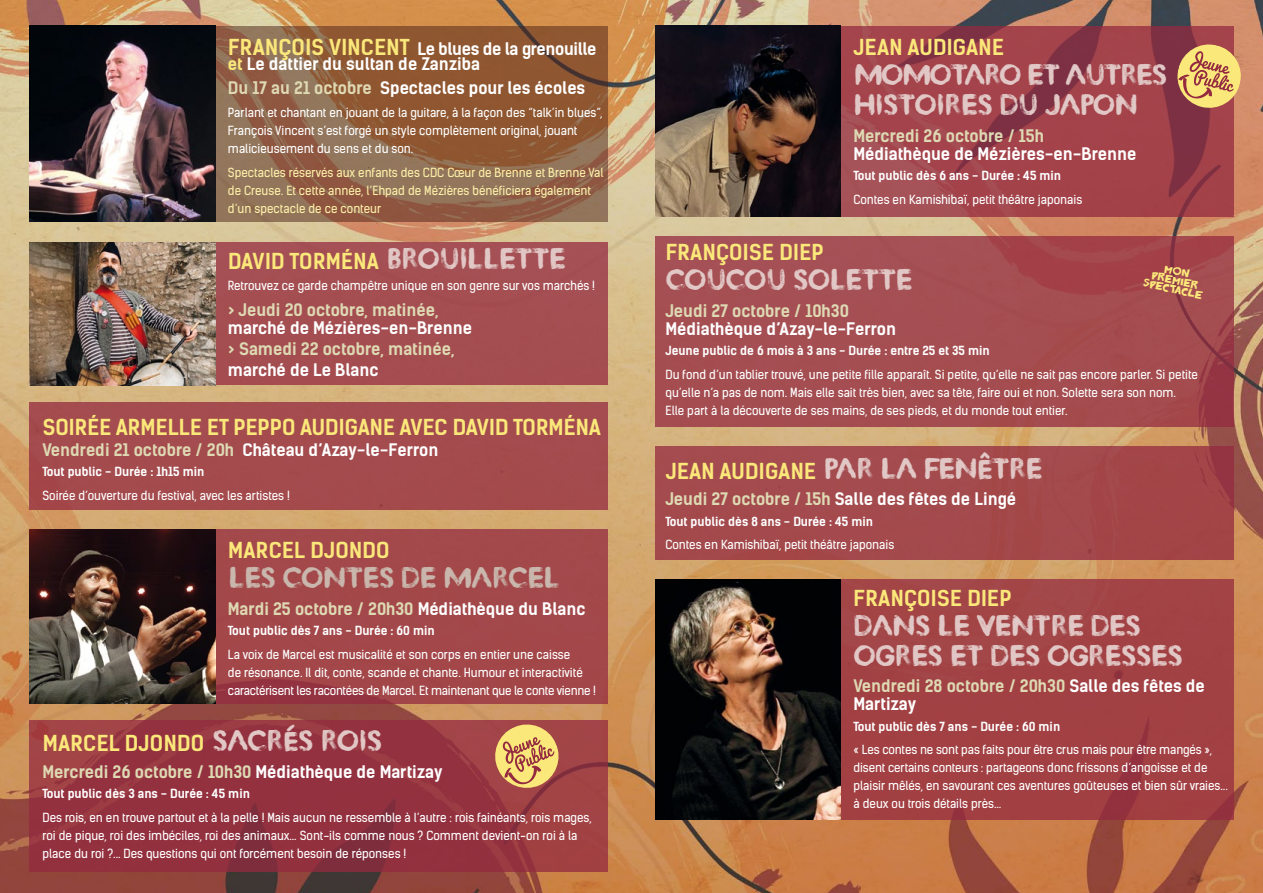
<style>
.page{position:relative;width:1263px;height:893px;background:#fff}
.page>*{position:absolute;margin:0;border:0;box-sizing:border-box;transform-origin:0 0}
.t1{font:30px/30px "Kind Typebeta 01";color:#e1c7c5}
.t2{font:30px "Kind Typebeta 01";color:#c9b6ac}
.t3{font:700 21px "Kelson Sans";letter-spacing:.015em;color:#fbe87a}
.t4{font:700 16.5px/15px "Kelson Sans";color:#fff}
.t5{font:700 16.5px/18px "Kelson Sans";color:#ded9b3}
.t6{font:12px/18px "Kelson Sans";color:#fff}
.t7{font:700 12px "Kelson Sans";color:#fff}
.t8{font:12px/18px "Kelson Sans";color:#fcefa8}
.t9{font:7.5px/9px "Badonk a donk";color:#fbe87a;text-align:center}
.s1{font-size:21px;color:#fbe87a}
.s2{color:#fbe87a}
.s3{color:#ded9b3}
.s4{font-family:"Kind Typebeta 01";font-weight:400;font-size:30px;color:#e1c7c5}
.s5{color:#fff}
</style>
<div class="page">
<img style="left:0;top:0;width:1263px;height:893px">
<svg style="left:215px;top:26px;width:393px;height:195px;background:#8f6042"></svg>
<div style="left:30px;top:242px;width:578px;height:143px;background:#a44e51"></div>
<svg style="left:841px;top:26px;width:392px;height:191px;background:#9e414a"></svg>
<div style="left:655px;top:236px;width:578px;height:191px;background:linear-gradient(to right,#a65155,#a2474c)"></div>
<div style="left:655px;top:446px;width:578px;height:113px;background:#a44a4c"></div>
<div style="left:655px;top:579px;width:578px;height:240px;background:#a24144"></div>
<div style="left:30px;top:402px;width:578px;height:108px;background:#a44b4e"></div>
<div style="left:215px;top:530px;width:393px;height:174px;background:#a3484a"></div>
<svg style="left:30px;top:721px;width:578px;height:151px;background:#953440"></svg>
<img style="left:30px;top:529px;width:185px;height:175px">
<img style="left:30px;top:242px;width:185px;height:143px">
<img style="left:30px;top:26px;width:185px;height:195px">
<img style="left:655px;top:580px;width:186px;height:239px">
<img style="left:655px;top:26px;width:186px;height:191px">
<svg style="left:491px;top:720px;width:72px;height:72px;background:#c98e5e"></svg>
<svg style="left:1174px;top:41px;width:70px;height:70px;background:#cc9763"></svg>
<h3 class="t4" style="left:228px;top:42px;width:370px"><span class="s1">FRANÇOIS VINCENT</span> Le blues de la grenouille <span class="s2">et</span> Le dattier du sultan de Zanziba</h3>
<h3 class="t4" style="left:228px;top:80px;width:359px"><span class="s3">Du 17 au 21 octobre</span> Spectacles pour les écoles</h3>
<p class="t6" style="left:228px;top:104px;width:376px">Parlant et chantant en jouant de la guitare, à la façon des “talk’in blues”,<br>François Vincent s’est forgé un style complètement original, jouant malicieusement du sens et du son.</p>
<p class="t8" style="left:228px;top:163px;width:377px">Spectacles réservés aux enfants des CDC Cœur de Brenne et Brenne Val de Creuse. Et cette année, l’Ehpad de Mézières bénéficiera également d’un spectacle de ce conteur</p>
<h2 class="t3" style="left:228px;top:249px;width:338px">DAVID TORMÉNA <span class="s4">BROUILLETTE</span></h2>
<p class="t6" style="left:228px;top:276px;width:369px">Retrouvez ce garde champêtre unique en son genre sur vos marchés !</p>
<h3 class="t5" style="left:228px;top:301px;width:212px">&gt; Jeudi 20 octobre, matinée,</h3>
<h3 class="t4" style="left:228px;top:320px;width:246px">marché de Mézières-en-Brenne</h3>
<h3 class="t5" style="left:228px;top:340px;width:228px">&gt; Samedi 22 octobre, matinée,</h3>
<h3 class="t4" style="left:228px;top:362px;width:152px">marché de Le Blanc</h3>
<h2 class="t3" style="left:43px;top:414px;width:560px">SOIRÉE ARMELLE ET PEPPO AUDIGANE AVEC DAVID TORMÉNA</h2>
<h3 class="t4" style="left:43px;top:442px;width:397px"><span class="s3">Vendredi 21 octobre / 20h</span> Château d’Azay-le-Ferron</h3>
<p class="t7" style="left:43px;top:464px;width:163px">Tout public - Durée : 1h15 min</p>
<p class="t6" style="left:43px;top:486px;width:249px">Soirée d’ouverture du festival, avec les artistes !</p>
<h2 class="t3" style="left:228px;top:537px;width:163px">MARCEL DJONDO</h2>
<h1 class="t2" style="left:228px;top:560px;width:332px">LES CONTES DE MARCEL</h1>
<h3 class="t5" style="left:228px;top:599px;width:359px">Mardi 25 octobre / 20h30 <span class="s5">Médiathèque du Blanc</span></h3>
<p class="t7" style="left:228px;top:623px;width:208px">Tout public dès 7 ans - Durée : 60 min</p>
<p class="t6" style="left:228px;top:645px;width:369px">La voix de Marcel est musicalité et son corps en entier une caisse<br>de résonance. Il dit, conte, scande et chante. Humour et interactivité caractérisent les racontées de Marcel. Et maintenant que le conte vienne !</p>
<h2 class="t3" style="left:43px;top:730px;width:340px">MARCEL DJONDO <span class="s4">SACRÉS ROIS</span></h2>
<h3 class="t5" style="left:43px;top:762px;width:401px">Mercredi 26 octobre / 10h30 <span class="s5">Médiathèque de Martizay</span></h3>
<p class="t7" style="left:43px;top:786px;width:209px">Tout public dès 3 ans - Durée : 45 min</p>
<p class="t6" style="left:43px;top:808px;width:551px">Des rois, en en trouve partout et à la pelle ! Mais aucun ne ressemble à l’autre : rois fainéants, rois mages, roi de pique, roi des imbéciles, roi des animaux… Sont-ils comme nous ? Comment devient-on roi à la place du roi ?... Des questions qui ont forcément besoin de réponses !</p>
<h2 class="t3" style="left:854px;top:35px;width:152px">JEAN AUDIGANE</h2>
<h1 class="t1" style="left:853px;top:61px;width:314px">MOMOTARO ET AUTRES<br>HISTOIRES DU JAPON</h1>
<h3 class="t5" style="left:853px;top:127px;width:192px">Mercredi 26 octobre / 15h</h3>
<h3 class="t4" style="left:853px;top:146px;width:284px">Médiathèque de Mézières-en-Brenne</h3>
<p class="t7" style="left:853px;top:168px;width:209px">Tout public dès 6 ans - Durée : 45 min</p>
<p class="t6" style="left:853px;top:190px;width:230px">Contes en Kamishibaï, petit théâtre japonais</p>
<h2 class="t3" style="left:666px;top:240px;width:159px">FRANÇOISE DIEP</h2>
<h1 class="t1" style="left:665px;top:266px;width:247px">COUCOU SOLETTE</h1>
<h3 class="t5" style="left:665px;top:302px;width:185px">Jeudi 27 octobre / 10h30</h3>
<h3 class="t4" style="left:665px;top:321px;width:232px">Médiathèque d’Azay-le-Ferron</h3>
<p class="t7" style="left:665px;top:343px;width:326px">Jeune public de 6 mois à 3 ans - Durée : entre 25 et 35 min</p>
<p class="t6" style="left:665px;top:365px;width:534px">Du fond d’un tablier trouvé, une petite fille apparaît. Si petite, qu’elle ne sait pas encore parler. Si petite qu’elle n’a pas de nom. Mais elle sait très bien, avec sa tête, faire oui et non. Solette sera son nom.<br>Elle part à la découverte de ses mains, de ses pieds, et du monde tout entier.</p>
<h2 class="t3" style="left:666px;top:458px;width:377px">JEAN AUDIGANE <span class="s4">PAR LA FENÊTRE</span></h2>
<h3 class="t4" style="left:665px;top:492px;width:352px"><span class="s3">Jeudi 27 octobre / 15h</span> Salle des fêtes de Lingé</h3>
<p class="t7" style="left:665px;top:514px;width:209px">Tout public dès 8 ans - Durée : 45 min</p>
<p class="t6" style="left:665px;top:536px;width:230px">Contes en Kamishibaï, petit théâtre japonais</p>
<h2 class="t3" style="left:854px;top:585px;width:159px">FRANÇOISE DIEP</h2>
<h1 class="t1" style="left:853px;top:611px;width:330px">DANS LE VENTRE DES<br>OGRES ET DES OGRESSES</h1>
<h3 class="t5" style="left:853px;top:677px;width:353px">Vendredi 28 octobre / 20h30 <span class="s5">Salle des fêtes de<br>Martizay</span></h3>
<p class="t7" style="left:853px;top:719px;width:208px">Tout public dès 7 ans - Durée : 60 min</p>
<p class="t6" style="left:853px;top:741px;width:376px">« Les contes ne sont pas faits pour être crus mais pour être mangés », disent certains conteurs : partageons donc frissons d’angoisse et de plaisir mêlés, en savourant ces aventures goûteuses et bien sûr vraies... à deux ou trois détails près...</p>
<p class="t9" style="left:1148px;top:261px;width:62px;rotate:12deg">MON<br>PREMIER<br>SPECTACLE</p>
</div>
